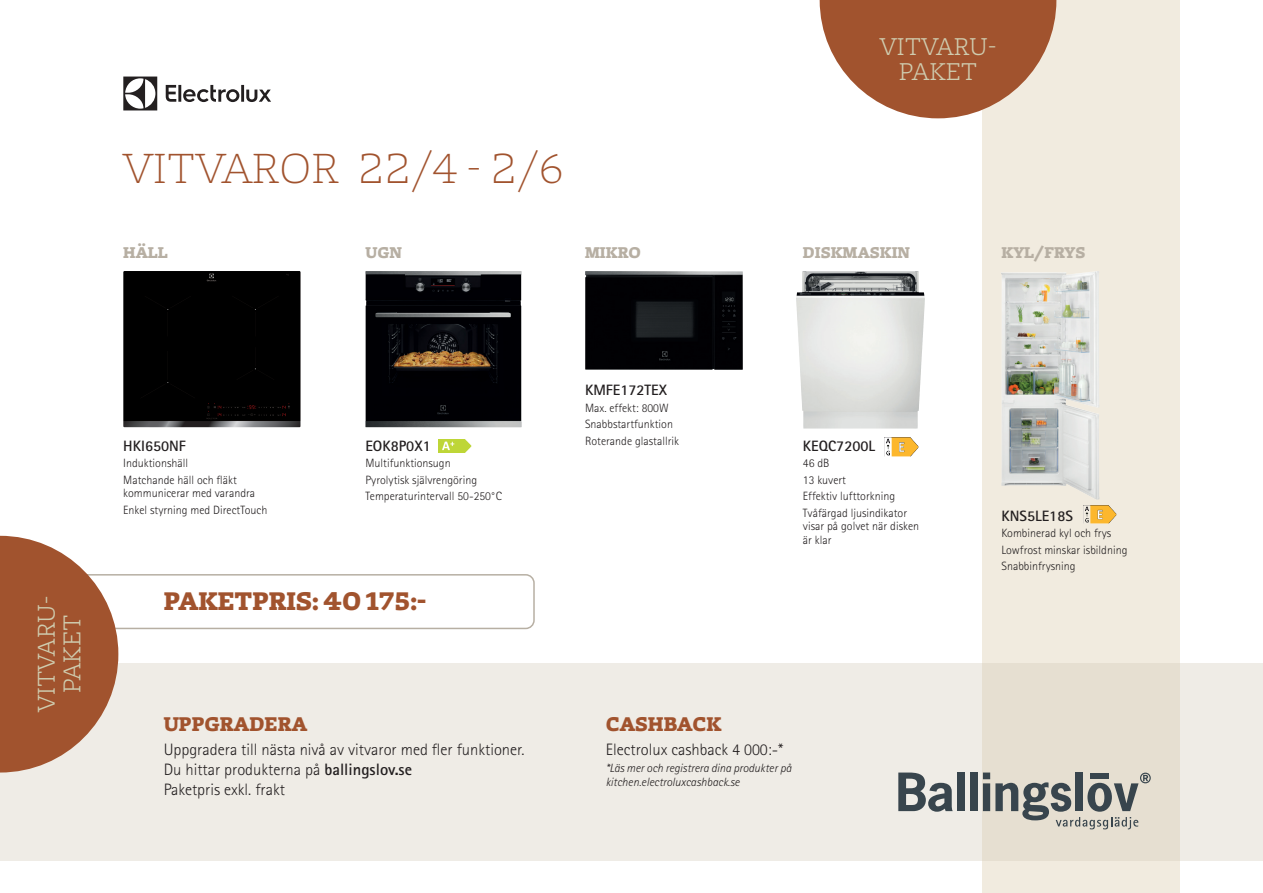
<style>
.page{position:relative;width:1263px;height:893px;background:#fff}
.page>*{position:absolute;margin:0;border:0;box-sizing:border-box;transform-origin:0 0}
.t1{font:300 44.55px "Laski Slab";color:#a1532e}
.t2{font:900 27px "Laski Slab";color:#a1532e}
.t3{font:25.65px/25.5px "Laski Slab";color:#cfccaf;text-align:center}
.t4{font:900 21px "Laski Slab";color:#a1532e}
.t5{font:300 16.5px/19.8px "Rotis Sans Serif Std";color:#231f20}
.t6{font:900 16.5px "Laski Slab";color:#b7afa3}
.t7{font:700 15px "Rotis Sans Serif Std";color:#231f20}
.t8{font:300 12px/16.5px "Rotis Sans Serif Std";color:#231f20}
.t9{font:italic 300 12px/14.4px "Rotis Sans Serif Std";color:#231f20}
.s1{font-weight:700}
</style>
<div class="page">
<div style="left:982px;top:0;width:198px;height:893px;background:#f1ebdf"></div>
<div style="left:0;top:663px;width:1263px;height:198px;background:linear-gradient(to right,#f1eeea,#ebe6dc)"></div>
<svg style="left:898px;top:772px;width:55px;height:40px"></svg>
<div style="left:957px;top:772px;width:8px;height:39px;background:#38454d"></div>
<div style="left:970px;top:772px;width:7px;height:39px;background:#38454d"></div>
<svg style="left:983px;top:772px;width:168px;height:57px"></svg>
<svg style="left:820px;top:0;width:236px;height:118px"></svg>
<img style="left:365px;top:271px;width:157px;height:156px">
<div style="left:123px;top:271px;width:178px;height:156px;background:#000"></div>
<img style="left:796px;top:271px;width:126px;height:158px">
<svg style="left:123px;top:77px;width:34px;height:33px"></svg>
<svg style="left:166px;top:85px;width:105px;height:17px"></svg>
<img style="left:585px;top:271px;width:158px;height:99px">
<img style="left:1001px;top:271px;width:98px;height:229px">
<svg style="left:0;top:536px;width:535px;height:236px"></svg>
<img style="left:438px;top:439px;width:34px;height:14px">
<img style="left:886px;top:438px;width:32px;height:18px">
<img style="left:1083px;top:505px;width:34px;height:19px">
<h1 class="t1" style="left:123px;top:142px;width:443px">VITVAROR 22/4 - 2/6</h1>
<h3 class="t3" style="left:880px;top:33px;width:118px">VITVARU-<br>PAKET</h3>
<h3 class="t6" style="left:123px;top:241px;width:46px">HÄLL</h3>
<h3 class="t6" style="left:365px;top:241px;width:38px">UGN</h3>
<h3 class="t6" style="left:585px;top:241px;width:57px">MIKRO</h3>
<h3 class="t6" style="left:803px;top:241px;width:109px">DISKMASKIN</h3>
<h3 class="t6" style="left:1001px;top:241px;width:85px">KYL/FRYS</h3>
<h3 class="t3" style="left:33px;top:712px;width:118px;rotate:-90deg">VITVARU-<br>PAKET</h3>
<p class="t7" style="left:123px;top:436px;width:64px">HKI650NF</p>
<p class="t8" style="left:123px;top:455px;width:115px">Induktionshäll<br>Matchande häll och fläkt</p>
<p class="t8" style="left:123px;top:485px;width:146px">kommunicerar med varandra<br>Enkel styrning med DirectTouch</p>
<p class="t7" style="left:365px;top:436px;width:67px">EOK8P0X1</p>
<p class="t8" style="left:365px;top:455px;width:138px">Multifunktionsugn<br>Pyrolytisk självrengöring<br>Temperaturintervall 50-250°C</p>
<h2 class="t2" style="left:164px;top:583px;width:264px">PAKETPRIS: 40 175:-</h2>
<h3 class="t4" style="left:164px;top:710px;width:145px">UPPGRADERA</h3>
<h3 class="t5" style="left:164px;top:740px;width:362px">Uppgradera till nästa nivå av vitvaror med fler funktioner.<br>Du hittar produkterna på <span class="s1">ballingslov.se<br></span>Paketpris exkl. frakt</h3>
<p class="t7" style="left:585px;top:381px;width:83px">KMFE172TEX</p>
<p class="t8" style="left:585px;top:400px;width:95px">Max. effekt: 800W<br>Snabbstartfunktion<br>Roterande glastallrik</p>
<p class="t7" style="left:803px;top:436px;width:74px">KEQC7200L</p>
<p class="t8" style="left:803px;top:455px;width:106px">46 dB<br>13 kuvert<br>Effektiv lufttorkning<br>Tvåfärgad ljusindikator</p>
<p class="t8" style="left:803px;top:519px;width:118px;line-height:13.5px">visar på golvet när disken är klar</p>
<h3 class="t4" style="left:606px;top:710px;width:117px">CASHBACK</h3>
<h3 class="t5" style="left:606px;top:740px;width:179px">Electrolux cashback 4 000:-*</h3>
<p class="t9" style="left:606px;top:761px;width:187px">*Läs mer och registrera dina produkter på kitchen.electroluxcashback.se</p>
<p class="t7" style="left:1001px;top:506px;width:73px">KNS5LE18S</p>
<p class="t8" style="left:1001px;top:525px;width:127px">Kombinerad kyl och frys<br>Lowfrost minskar isbildning<br>Snabbinfrysning</p>
</div>
